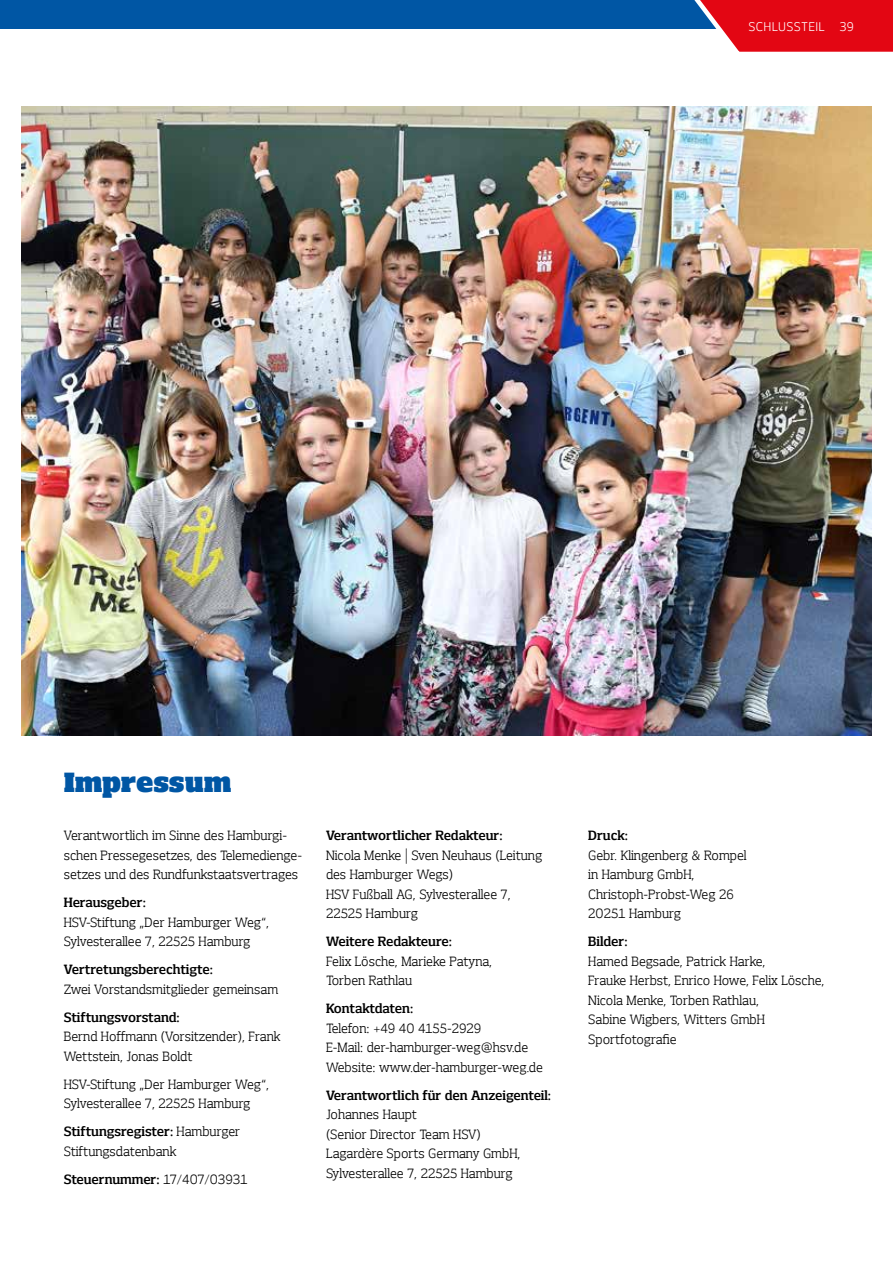
<style>
.page{position:relative;width:893px;height:1263px;background:#fff}
.page>*{position:absolute;margin:0;border:0;box-sizing:border-box;transform-origin:0 0}
.t1{font:800 26.4px "Hsv Slab";letter-spacing:-.01em;color:#0056a4}
.t2{font:300 12.75px/19.5px "Hsv Slab";color:#000}
.t3{font:500 12.75px "Hsv Slab";letter-spacing:-.005em;color:#000}
.t4{font:300 12px "Hsv Sans";letter-spacing:.03em;color:#fff}
.s1{font-weight:500}
.s2{font-weight:300}
</style>
<div class="page">
<img style="left:21px;top:106px;width:851px;height:630px">
<div style="left:0;top:0;width:893px;height:28px;background:#0056a4"></div>
<svg style="left:665px;top:0;width:228px;height:52px"></svg>
<p class="t4" style="left:748px;top:19px;width:107px">SCHLUSSTEIL 39</p>
<h1 class="t1" style="left:64px;top:765px;width:169px">Impressum</h1>
<p class="t2" style="left:64px;top:826px;width:240px">Verantwortlich im Sinne des Hamburgi&shy;schen Pressegesetzes, des Telemedienge&shy;setzes und des Rundfunkstaatsvertrages</p>
<p class="t3" style="left:64px;top:895px;width:84px">Herausgeber:</p>
<p class="t2" style="left:64px;top:913px;width:207px">HSV-Stiftung „Der Hamburger Weg“,<br>Sylvesterallee 7, 22525 Hamburg</p>
<p class="t3" style="left:64px;top:962px;width:151px">Vertretungsberechtigte:</p>
<p class="t2" style="left:64px;top:980px;width:216px">Zwei Vorstandsmitglieder gemeinsam</p>
<p class="t3" style="left:64px;top:1010px;width:117px">Stiftungsvorstand:</p>
<p class="t2" style="left:64px;top:1027px;width:218px">Bernd Hoffmann (Vorsitzender), Frank<br>Wettstein, Jonas Boldt</p>
<p class="t2" style="left:64px;top:1075px;width:207px">HSV-Stiftung „Der Hamburger Weg“,<br>Sylvesterallee 7, 22525 Hamburg</p>
<p class="t2" style="left:64px;top:1122px;width:178px"><span class="s1">Stiftungsregister:</span> Hamburger<br>Stiftungsdatenbank</p>
<p class="t3" style="left:64px;top:1171px;width:185px">Steuernummer: <span class="s2">17/407/03931</span></p>
<p class="t3" style="left:326px;top:828px;width:178px">Verantwortlicher Redakteur:</p>
<p class="t2" style="left:326px;top:846px;width:218px">Nicola Menke | Sven Neuhaus (Leitung des Hamburger Wegs)<br>HSV Fußball AG, Sylvesterallee 7,<br>22525 Hamburg</p>
<p class="t3" style="left:326px;top:934px;width:127px">Weitere Redakteure:</p>
<p class="t2" style="left:326px;top:952px;width:168px">Felix Lösche, Marieke Patyna,<br>Torben Rathlau</p>
<p class="t3" style="left:326px;top:1001px;width:89px">Kontaktdaten:</p>
<p class="t2" style="left:326px;top:1019px;width:218px">Telefon: +49 40 4155-2929<br>E-Mail: der-hamburger-weg@hsv.de<br>Website: www.der-hamburger-weg.de</p>
<p class="t3" style="left:326px;top:1087px;width:227px">Verantwortlich für den Anzeigenteil:</p>
<p class="t2" style="left:326px;top:1105px;width:196px">Johannes Haupt<br>(Senior Director Team HSV)<br>Lagardère Sports Germany GmbH,<br>Sylvesterallee 7, 22525 Hamburg</p>
<p class="t3" style="left:588px;top:828px;width:41px">Druck:</p>
<p class="t2" style="left:588px;top:846px;width:160px">Gebr. Klingenberg &amp; Rompel in Hamburg GmbH,<br>Christoph-Probst-Weg 26<br>20251 Hamburg</p>
<p class="t3" style="left:588px;top:934px;width:41px">Bilder:</p>
<p class="t2" style="left:588px;top:952px;width:238px">Hamed Begsade, Patrick Harke,<br>Frauke Herbst, Enrico Howe, Felix Lösche,<br>Nicola Menke, Torben Rathlau,<br>Sabine Wigbers, Witters GmbH<br>Sportfotografie</p>
</div>
